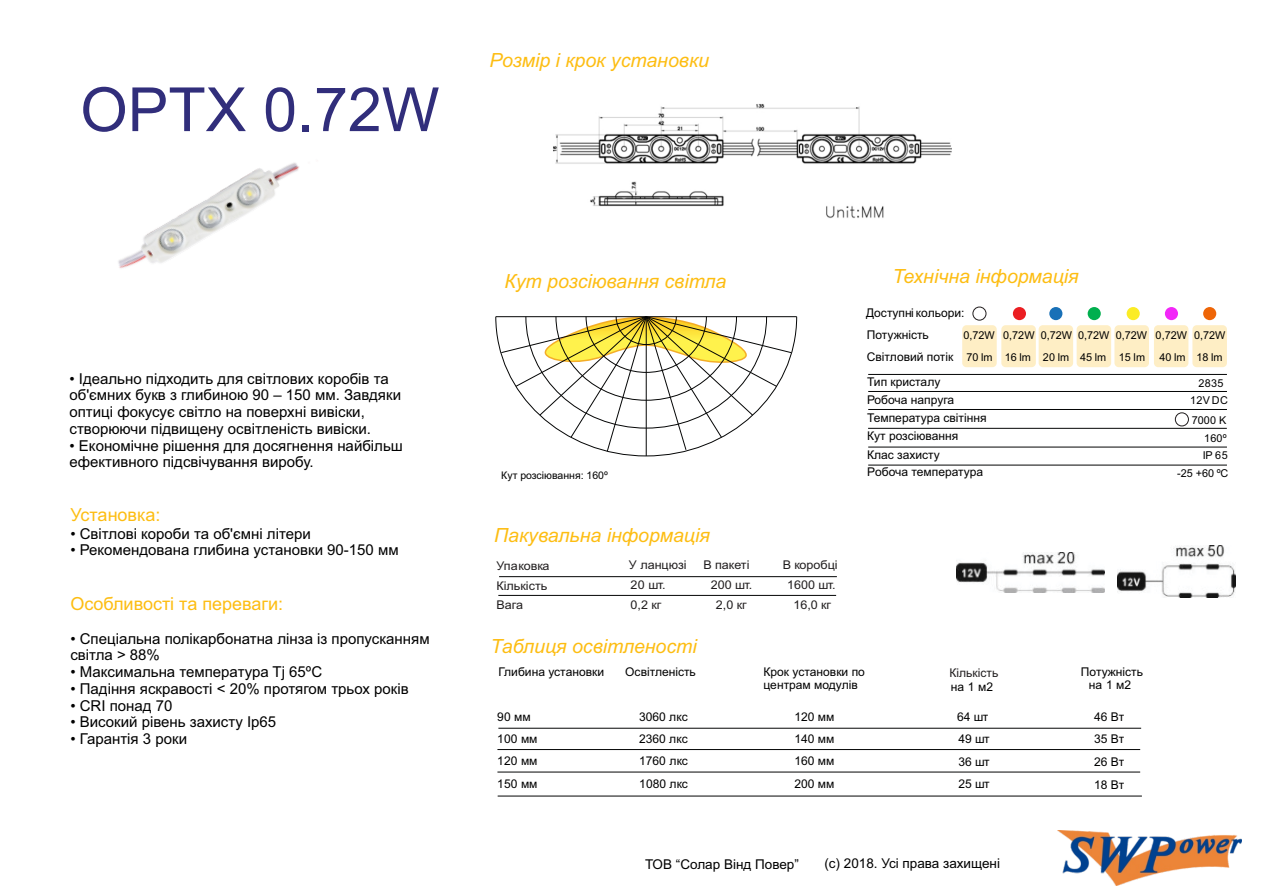
<style>
.page{position:relative;width:1263px;height:893px;background:#fff}
.page>*{position:absolute;margin:0;border:0;box-sizing:border-box;transform-origin:0 0}
.t1{font:60.9px "Arial";color:#312e7b}
.t2{font:italic 19.5px "Arial";color:#fdbd12}
.t3{font:18px "Arial";color:#fdbd12}
.t4{font:15px/16.8px "Arial";color:#000}
.t5{font:13.5px "Arial";color:#000}
.t6{font:12px/22.5px "Arial";color:#000101;text-align:justify}
.t7{font:12px/21.3px "Arial";color:#000}
.t8{font:12px "Arial";color:#211e1f;scale:1.04 1}
.t9{font:12px "Arial";color:#211e1f}
.t10{font:10.8px/22px "Arial";color:#000}
.t11{font:10.5px "Arial";color:#000}
</style>
<div class="page">
<img style="left:553px;top:104px;width:398px;height:115px">
<img style="left:956px;top:553px;width:148px;height:40px">
<img style="left:1117px;top:545px;width:118px;height:53px">
<svg style="left:495px;top:316px;width:302px;height:140px"></svg>
<div style="left:962px;top:325px;width:34px;height:42px;background:#feeec5;border-radius:4px"></div>
<div style="left:972px;top:307px;width:14px;height:13px;border:1px solid #211d1e;border-radius:50%"></div>
<div style="left:1175px;top:413px;width:13px;height:13px;border:1px solid #211d1e;border-radius:50%"></div>
<hr style="left:868px;top:374px;width:358px;height:1px;background:#040505">
<hr style="left:868px;top:391px;width:359px;height:1px;background:#040505">
<hr style="left:868px;top:409px;width:359px;height:1px;background:#040505">
<hr style="left:868px;top:428px;width:358px;height:1px;background:#040505">
<hr style="left:868px;top:447px;width:359px;height:1px;background:#040505">
<hr style="left:868px;top:465px;width:359px;height:1px;background:#040505">
<div style="left:1013px;top:307px;width:13px;height:13px;background:#eb1e22;border-radius:50%"></div>
<div style="left:1049px;top:307px;width:13px;height:13px;background:#1870b7;border-radius:50%"></div>
<div style="left:1087px;top:307px;width:13px;height:13px;background:#00af4e;border-radius:50%"></div>
<div style="left:1126px;top:307px;width:13px;height:13px;background:#fbec25;border-radius:50%"></div>
<hr style="left:499px;top:576px;width:338px;height:1px;background:#040505">
<hr style="left:498px;top:595px;width:338px;height:1px;background:#040505">
<hr style="left:497px;top:749px;width:643px;height:1px;background:#040505">
<hr style="left:498px;top:728px;width:643px;height:1px;background:#040505">
<hr style="left:497px;top:772px;width:643px;height:1px;background:#040505">
<hr style="left:497px;top:796px;width:644px;height:1px;background:#040505">
<div style="left:1164px;top:307px;width:14px;height:13px;background:#f227f8;border-radius:50%"></div>
<div style="left:1203px;top:307px;width:13px;height:13px;background:#ee6507;border-radius:50%"></div>
<div style="left:1001px;top:325px;width:34px;height:42px;background:#feeec5;border-radius:4px"></div>
<div style="left:1038px;top:325px;width:35px;height:42px;background:#feeec5;border-radius:4px"></div>
<div style="left:1076px;top:325px;width:35px;height:42px;background:#feeec5;border-radius:4px"></div>
<div style="left:1114px;top:325px;width:35px;height:42px;background:#feeec5;border-radius:4px"></div>
<div style="left:1154px;top:325px;width:34px;height:42px;background:#feeec5;border-radius:4px"></div>
<div style="left:1192px;top:325px;width:35px;height:42px;background:#feeec5;border-radius:4px"></div>
<img style="left:118px;top:162px;width:181px;height:107px">
<img style="left:1057px;top:830px;width:184px;height:56px">
<h1 class="t1" style="left:80px;top:87px;width:360px">OPTX 0.72W</h1>
<h2 class="t2" style="left:489px;top:53px;width:221px">Розмір і крок установки</h2>
<p class="t4" style="left:69px;top:371px;width:333px">• Ідеально підходить для світлових коробів та об'ємних букв з глибиною 90 – 150 мм. Завдяки оптиці фокусує світло на поверхні вивіски, створюючи підвищену освітленість вивіски.</p>
<p class="t4" style="left:69px;top:438px;width:335px">• Економічне рішення для досягнення найбільш ефективного підсвічування виробу.</p>
<p class="t3" style="left:70px;top:508px;width:92px">Установка:</p>
<p class="t4" style="left:70px;top:526px;width:242px">• Світлові короби та об'ємні літери</p>
<p class="t4" style="left:70px;top:543px;width:330px">• Рекомендована глибина установки 90-150 мм</p>
<p class="t3" style="left:70px;top:596px;width:214px">Особливості та переваги:</p>
<p class="t4" style="left:70px;top:631px;width:361px">• Спеціальна полікарбонатна лінза із пропусканням світла &gt; 88%</p>
<p class="t4" style="left:70px;top:665px;width:253px">• Максимальна температура Tj 65ºC</p>
<p class="t4" style="left:70px;top:682px;width:340px">• Падіння яскравості &lt; 20% протягом трьох років</p>
<p class="t4" style="left:70px;top:698px;width:104px">• CRI понад 70</p>
<p class="t4" style="left:70px;top:715px;width:207px">• Високий рівень захисту Ip65</p>
<p class="t4" style="left:70px;top:732px;width:118px">• Гарантія 3 роки</p>
<h2 class="t2" style="left:504px;top:274px;width:223px">Кут розсіювання світла</h2>
<p class="t11" style="left:501px;top:471px;width:108px">Кут розсіювання: 160º</p>
<h2 class="t2" style="left:892px;top:269px;width:188px">Технічна інформація</h2>
<p class="t7" style="left:866px;top:303px;width:100px">Доступні кольори:</p>
<p class="t7" style="left:866px;top:325px;width:88px">Потужність<br>Світловий потік</p>
<p class="t10" style="left:966px;top:325px;width:260px;text-indent:37px">0,72W 0,72W 0,72W 0,72W 0,72W 0,72W<br>70 lm 16 lm 20 lm 45 lm 15 lm</p>
<p class="t10" style="left:963px;top:325px;width:33px">0,72W</p>
<p class="t10" style="left:1159px;top:347px;width:65px">40 lm 18 lm</p>
<p class="t7" style="left:867px;top:372px;width:75px">Тип кристалу</p>
<p class="t10" style="left:1198px;top:373px;width:26px">2835</p>
<p class="t7" style="left:867px;top:390px;width:89px">Робоча напруга</p>
<p class="t10" style="left:1190px;top:390px;width:39px">12V DC</p>
<p class="t7" style="left:867px;top:408px;width:121px">Температура світіння</p>
<p class="t10" style="left:1191px;top:410px;width:36px">7000 K</p>
<p class="t7" style="left:867px;top:427px;width:93px">Кут розсіювання</p>
<p class="t10" style="left:1204px;top:428px;width:24px">160º</p>
<p class="t7" style="left:867px;top:445px;width:74px">Клас захисту</p>
<p class="t10" style="left:1202px;top:445px;width:26px">IP 65</p>
<p class="t7" style="left:867px;top:462px;width:118px">Робоча температура</p>
<p class="t10" style="left:1177px;top:463px;width:52px">-25 +60 ºC</p>
<h2 class="t2" style="left:494px;top:528px;width:217px">Пакувальна інформація</h2>
<p class="t8" style="left:496px;top:561px;width:53px">Упаковка</p>
<p class="t8" style="left:629px;top:561px;width:57px">У ланцюзі</p>
<p class="t8" style="left:703px;top:561px;width:46px">В пакеті</p>
<p class="t8" style="left:782px;top:561px;width:54px">В коробці</p>
<p class="t8" style="left:496px;top:581px;width:50px">Кількість</p>
<p class="t8" style="left:630px;top:580px;width:35px">20 шт.</p>
<p class="t8" style="left:710px;top:580px;width:41px">200 шт.</p>
<p class="t8" style="left:787px;top:580px;width:48px">1600 шт.</p>
<p class="t8" style="left:496px;top:601px;width:27px">Вага</p>
<p class="t8" style="left:630px;top:600px;width:31px">0,2 кг</p>
<p class="t8" style="left:716px;top:600px;width:31px">2,0 кг</p>
<p class="t8" style="left:793px;top:601px;width:38px">16,0 кг</p>
<h2 class="t2" style="left:490px;top:639px;width:208px">Таблиця освітленості</h2>
<p class="t6" style="left:498px;top:661px;width:107px">Глибина установки</p>
<p class="t6" style="left:497px;top:706px;width:42px;text-align:left">90 мм<br>100 мм<br>120 мм<br>150 мм</p>
<p class="t6" style="left:763px;top:666px;width:103px;line-height:13.5px">Крок установки по центрам модулів</p>
<p class="t6" style="left:625px;top:662px;width:72px">Освітленість</p>
<p class="t6" style="left:639px;top:706px;width:50px">3060 лкc 2360 лкc 1760 лкc 1080 лкc</p>
<p class="t6" style="left:794px;top:706px;width:42px">120 мм 140 мм 160 мм 200 мм</p>
<p class="t9" style="left:949px;top:669px;width:50px">Кількість</p>
<p class="t6" style="left:951px;top:676px;width:44px">на 1 м2</p>
<p class="t6" style="left:957px;top:706px;width:34px">64 шт 49 шт 36 шт 25 шт</p>
<p class="t5" style="left:645px;top:859px;width:155px">ТОВ “Солар Вінд Повер”</p>
<p class="t5" style="left:824px;top:858px;width:177px">(c) 2018. Усі права захищені</p>
<p class="t6" style="left:1081px;top:666px;width:64px;line-height:13.5px;text-align:center">Потужність на 1 м2</p>
<p class="t6" style="left:1094px;top:707px;width:32px">46 Вт 35 Вт 26 Вт 18 Вт</p>
</div>
